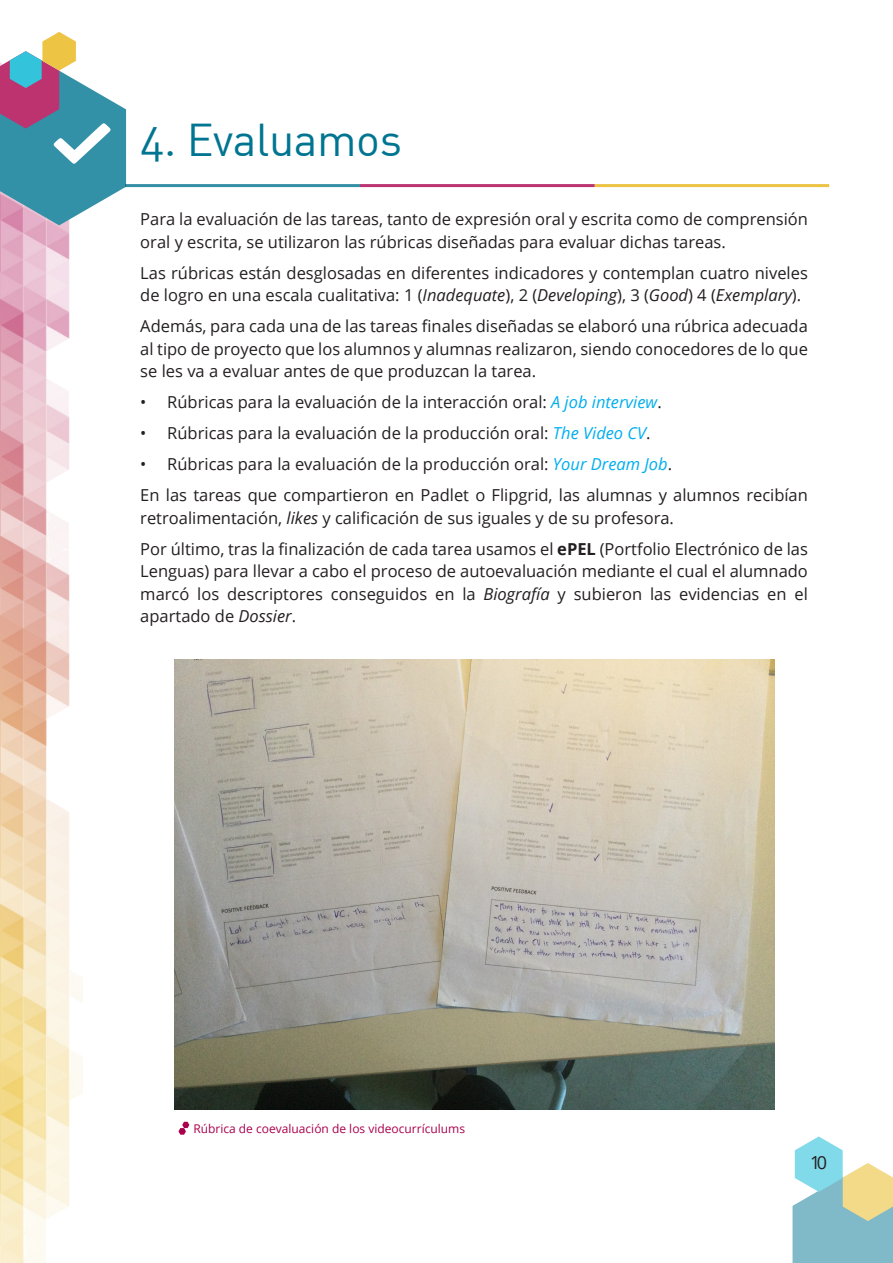
<style>
.page{position:relative;width:893px;height:1263px;background:#fff}
.page>*{position:absolute;margin:0;border:0;box-sizing:border-box;transform-origin:0 0}
.Título_sección{font:45px "DIN Regular Alternate";letter-spacing:-.01em;color:#007591}
.t1{font:18px "Open Sans";color:#231f20}
.base{font:16.5px/22.5px "Open Sans";color:#231f20}
.pie_de_foto{font:12px "Open Sans";color:#ab004d}
.s1{font-style:italic}
.s2{font-style:italic;color:#00aeef}
.s3{font-weight:700}
</style>
<div class="page">
<img style="left:0;top:225px;width:83px;height:1038px">
<hr style="left:125px;top:184px;width:235px;height:3px;background:#03758f">
<hr style="left:360px;top:184px;width:235px;height:3px;background:#ab004d">
<hr style="left:595px;top:184px;width:234px;height:3px;background:#e8b514">
<svg style="left:792px;top:1136px;width:101px;height:127px"></svg>
<svg style="left:0;top:32px;width:126px;height:193px"></svg>
<svg style="left:178px;top:1122px;width:11px;height:13px"></svg>
<img style="left:174px;top:659px;width:600px;height:450px">
<h2 class="Título_sección" style="left:140px;top:111px;width:263px">4. Evaluamos</h2>
<p class="base" style="left:140px;top:208px;width:669px">Para la evaluación de las tareas, tanto de expresión oral y escrita como de comprensión oral y escrita, se utilizaron las rúbricas diseñadas para evaluar dichas tareas.</p>
<p class="base" style="left:140px;top:261px;width:669px">Las rúbricas están desglosadas en diferentes indicadores y contemplan cuatro niveles de logro en una escala cualitativa: 1 (<span class="s1">Inadequate</span>), 2 (<span class="s1">Developing</span>), 3 (<span class="s1">Good</span>) 4 (<span class="s1">Exemplary</span>).</p>
<p class="base" style="left:140px;top:315px;width:669px;text-align:justify">Además, para cada una de las tareas finales diseñadas se elaboró una rúbrica adecuada al tipo de proyecto que los alumnos y alumnas realizaron, siendo conocedores de lo que se les va a evaluar antes de que produzcan la tarea.</p>
<p class="base" style="left:140px;top:391px;width:523px">• Rúbricas para la evaluación de la interacción oral: <span class="s2">A job interview</span>.</p>
<p class="base" style="left:140px;top:422px;width:512px">• Rúbricas para la evaluación de la producción oral: <span class="s2">The Video CV</span>.</p>
<p class="base" style="left:140px;top:453px;width:533px">• Rúbricas para la evaluación de la producción oral: <span class="s2">Your Dream Job</span>.</p>
<p class="base" style="left:140px;top:484px;width:669px">En las tareas que compartieron en Padlet o Flipgrid, las alumnas y alumnos recibían retroalimentación, <span class="s1">likes</span> y calificación de sus iguales y de su profesora.</p>
<p class="base" style="left:140px;top:537px;width:669px;text-align:justify">Por último, tras la finalización de cada tarea usamos el <span class="s3">ePEL</span> (Portfolio Electrónico de las Lenguas) para llevar a cabo el proceso de autoevaluación mediante el cual el alumnado marcó los descriptores conseguidos en la <span class="s1">Biografía</span> y subieron las evidencias en el apartado de <span class="s1">Dossier</span>.</p>
<p class="pie_de_foto" style="left:193px;top:1120px;width:273px">Rúbrica de coevaluación de los videocurrículums</p>
<p class="t1" style="left:810px;top:1150px;width:19px">10</p>
</div>
